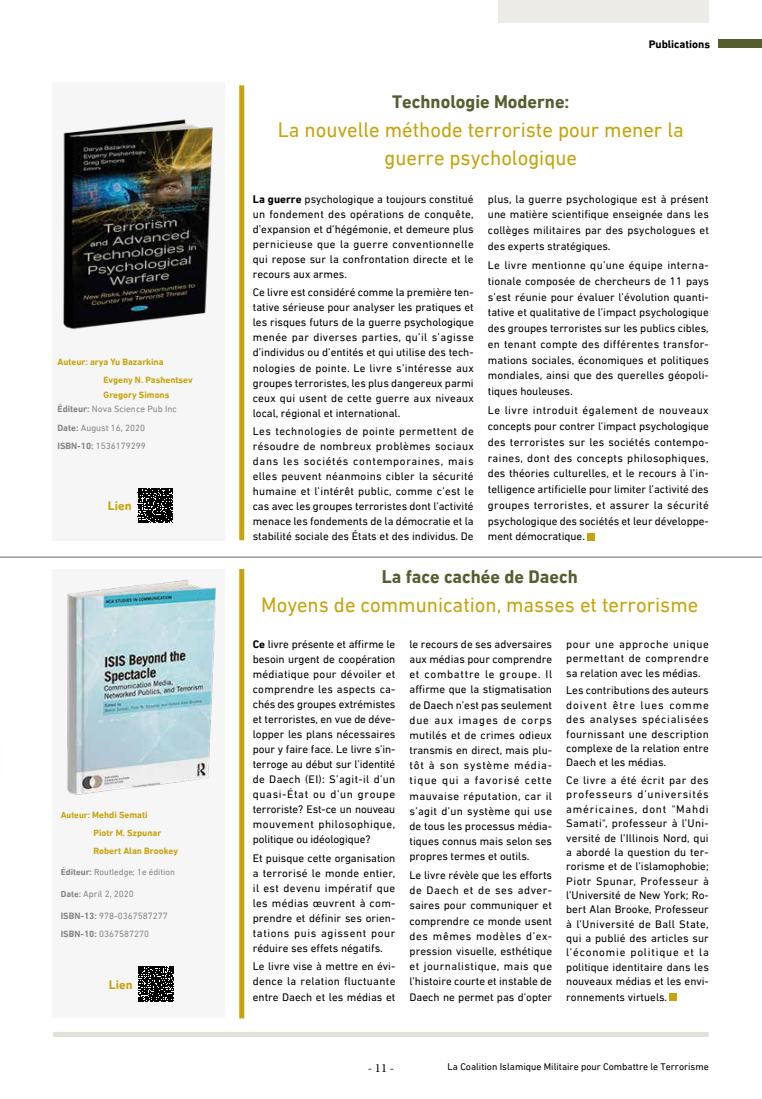
<style>
.page{position:relative;width:762px;height:1099px;background:#fff}
.page>*{position:absolute;margin:0;border:0;box-sizing:border-box;transform-origin:0 0}
.t1{font:21.25px/28.8px "DIN Next LTW23";color:#c7a30e;text-align:center}
.t2{font:700 18.75px "DIN Next LTW23";color:#555e2e}
.t3{font:700 12.5px "DIN Next LTW23";color:#c7a30e}
.t4{font:12.5px "Minion Pro";color:#000}
.t5{font:11.25px/15px "DIN Next LT Arabic";color:#000;text-align:justify}
.t6{font:700 11.25px "DIN Next LT Arabic";color:#000}
.t7{font:9.88px "DIN Next LT Arabic";color:#000}
.t8{font:9.25px/18.2px "DIN Next LT Arabic";color:#878787}
.t9{font:700 9.25px/18.1px "DIN Next LT Arabic";color:#c7a30e}
.t10{font:8.88px "DIN Next LT Arabic";color:#878787}
.s1{font-weight:700;color:#c7a30e}
.s2{font-weight:700}
.s3{font-size:8.88px}
.s4{font-weight:700;font-size:8.88px}
</style>
<div class="page">
<div style="left:498px;top:0;width:211px;height:23px;background:#ecebe5"></div>
<div style="left:53px;top:1031px;width:656px;height:5px;background:#e2e1d8"></div>
<div style="left:239px;top:85px;width:5px;height:455px;background:#c7a30e"></div>
<div style="left:239px;top:569px;width:5px;height:449px;background:#c7a30e"></div>
<div style="left:587px;top:533px;width:7px;height:7px;background:#c7a30e"></div>
<div style="left:670px;top:993px;width:7px;height:7px;background:#c7a30e"></div>
<div style="left:53px;top:82px;width:172px;height:458px;background:#f6f6f6"></div>
<div style="left:53px;top:569px;width:172px;height:448px;background:#f6f6f6"></div>
<hr style="left:0;top:556px;width:762px;height:2px;background:#878787">
<div style="left:719px;top:40px;width:43px;height:8px;background:#555e2e"></div>
<svg style="left:138px;top:488px;width:35px;height:35px"></svg>
<img style="left:63px;top:119px;width:150px;height:211px">
<img style="left:67px;top:579px;width:149px;height:216px">
<svg style="left:138px;top:966px;width:36px;height:36px"></svg>
<p class="t9" style="left:104px;top:352px;width:91px;text-indent:-46px">Auteur: arya Yu Bazarkina<br>Evgeny N. Pashentsev</p>
<p class="t8" style="left:57px;top:387px;width:121px;line-height:14.8px;text-indent:46px"><span class="s1">Gregory Simons<br></span><span class="s2">Éditeur:</span> Nova Science Pub Inc</p>
<p class="t8" style="left:57px;top:418px;width:90px"><span class="s2">Date:</span> August 16, 2020<br><span class="s2">ISBN-10:</span> 1536179299</p>
<p class="t3" style="left:108px;top:498px;width:25px">Lien</p>
<p class="t9" style="left:93px;top:805px;width:86px;text-indent:-33px"><span class="s3">Auteur:</span> Mehdi Semati<br>Piotr M. Szpunar<br>Robert Alan Brookey</p>
<p class="t10" style="left:61px;top:866px;width:116px"><span class="s2">Éditeur:</span> Routledge; 1e édition</p>
<p class="t8" style="left:61px;top:884px;width:75px"><span class="s4">Date:</span> April 2, 2020</p>
<p class="t8" style="left:61px;top:906px;width:109px"><span class="s2">ISBN-13:</span> 978-0367587277<br><span class="s2">ISBN-10:</span> 0367587270</p>
<p class="t3" style="left:109px;top:977px;width:25px">Lien</p>
<p class="t6" style="left:649px;top:37px;width:63px">Publications</p>
<h2 class="t2" style="left:392px;top:90px;width:179px">Technologie Moderne:</h2>
<h1 class="t1" style="left:278px;top:115px;width:407px">La nouvelle méthode terroriste pour mener la guerre psychologique</h1>
<p class="t5" style="left:253px;top:191px;width:222px"><span class="s2">La guerre</span> psychologique a toujours constitué un fondement des opérations de conquête, d’expansion et d’hégémonie, et demeure plus pernicieuse que la guerre conventionnelle qui repose sur la confrontation directe et le recours aux armes.</p>
<p class="t5" style="left:253px;top:285px;width:222px">Ce livre est considéré comme la première ten&shy;tative sérieuse pour analyser les pratiques et les risques futurs de la guerre psychologique menée par diverses parties, qu’il s’agisse d’individus ou d’entités et qui utilise des tech&shy;nologies de pointe. Le livre s’intéresse aux groupes terroristes, les plus dangereux parmi ceux qui usent de cette guerre aux niveaux local, régional et international.</p>
<p class="t5" style="left:253px;top:424px;width:222px">Les technologies de pointe permettent de résoudre de nombreux problèmes sociaux dans les sociétés contemporaines, mais elles peuvent néanmoins cibler la sécurité humaine et l’intérêt public, comme c’est le cas avec les groupes terroristes dont l’activité menace les fondements de la démocratie et la stabilité sociale des États et des individus. De</p>
<p class="t5" style="left:488px;top:191px;width:223px;line-height:15.8px">plus, la guerre psychologique est à présent une matière scientifique enseignée dans les collèges militaires par des psychologues et des experts stratégiques.</p>
<p class="t5" style="left:488px;top:257px;width:223px;line-height:15.8px">Le livre mentionne qu’une équipe interna&shy;tionale composée de chercheurs de 11 pays s’est réunie pour évaluer l’évolution quanti&shy;tative et qualitative de l’impact psychologique des groupes terroristes sur les publics cibles, en tenant compte des différentes transfor&shy;mations sociales, économiques et politiques mondiales, ainsi que des querelles géopoli&shy;tiques houleuses.</p>
<p class="t5" style="left:488px;top:402px;width:222px;line-height:15.8px">Le livre introduit également de nouveaux concepts pour contrer l’impact psychologique des terroristes sur les sociétés contempo&shy;raines, dont des concepts philosophiques, des théories culturelles, et le recours à l’in&shy;telligence artificielle pour limiter l’activité des groupes terroristes, et assurer la sécurité psychologique des sociétés et leur développe&shy;ment démocratique.</p>
<h2 class="t2" style="left:382px;top:565px;width:198px">La face cachée de Daech</h2>
<h1 class="t1" style="left:261px;top:590px;width:438px">Moyens de communication, masses et terrorisme</h1>
<p class="t5" style="left:253px;top:636px;width:144px"><span class="s2">Ce</span> livre présente et affirme le besoin urgent de coopération médiatique pour dévoiler et comprendre les aspects ca&shy;chés des groupes extrémistes et terroristes, en vue de déve&shy;lopper les plans nécessaires pour y faire face. Le livre s’in&shy;terroge au début sur l’identité de Daech (EI): S’agit-il d’un quasi-État ou d’un groupe terroriste? Est-ce un nouveau mouvement philosophique, politique ou idéologique?</p>
<p class="t5" style="left:253px;top:850px;width:144px">Et puisque cette organisation a terrorisé le monde entier, il est devenu impératif que les médias œuvrent à com&shy;prendre et définir ses orien&shy;tations puis agissent pour réduire ses effets négatifs.</p>
<p class="t5" style="left:253px;top:959px;width:144px">Le livre vise à mettre en évi&shy;dence la relation fluctuante entre Daech et les médias et</p>
<p class="t5" style="left:409px;top:636px;width:144px">le recours de ses adversaires aux médias pour comprendre et combattre le groupe. Il affirme que la stigmatisation de Daech n’est pas seulement due aux images de corps mutilés et de crimes odieux transmis en direct, mais plu&shy;tôt à son système média&shy;tique qui a favorisé cette mauvaise réputation, car il s’agit d’un système qui use de tous les processus média&shy;tiques connus mais selon ses propres termes et outils.</p>
<p class="t5" style="left:409px;top:867px;width:144px">Le livre révèle que les efforts de Daech et de ses adver&shy;saires pour communiquer et comprendre ce monde usent des mêmes modèles d’ex&shy;pression visuelle, esthétique et journalistique, mais que l’histoire courte et instable de Daech ne permet pas d’opter</p>
<p class="t5" style="left:566px;top:636px;width:144px;line-height:14.4px">pour une approche unique permettant de comprendre sa relation avec les médias.</p>
<p class="t5" style="left:566px;top:683px;width:144px;line-height:14.4px">Les contributions des auteurs doivent être lues comme des analyses spécialisées fournissant une description complexe de la relation entre Daech et les médias.</p>
<p class="t5" style="left:566px;top:773px;width:144px;line-height:14.4px">Ce livre a été écrit par des professeurs d’universités américaines, dont "Mahdi Samati", professeur à l’Uni&shy;versité de l’Illinois Nord, qui a abordé la question du ter&shy;rorisme et de l’islamophobie; Piotr Spunar, Professeur à l’Université de New York; Ro&shy;bert Alan Brooke, Professeur à l’Université de Ball State, qui a publié des articles sur l’économie politique et la politique identitaire dans les nouveaux médias et les envi-</p>
<p class="t5" style="left:566px;top:989px;width:103px">ronnements virtuels.</p>
<p class="t4" style="left:368px;top:1059px;width:28px">- 11 -</p>
<p class="t7" style="left:447px;top:1060px;width:263px">La Coalition Islamique Militaire pour Combattre le Terrorisme</p>
</div>
